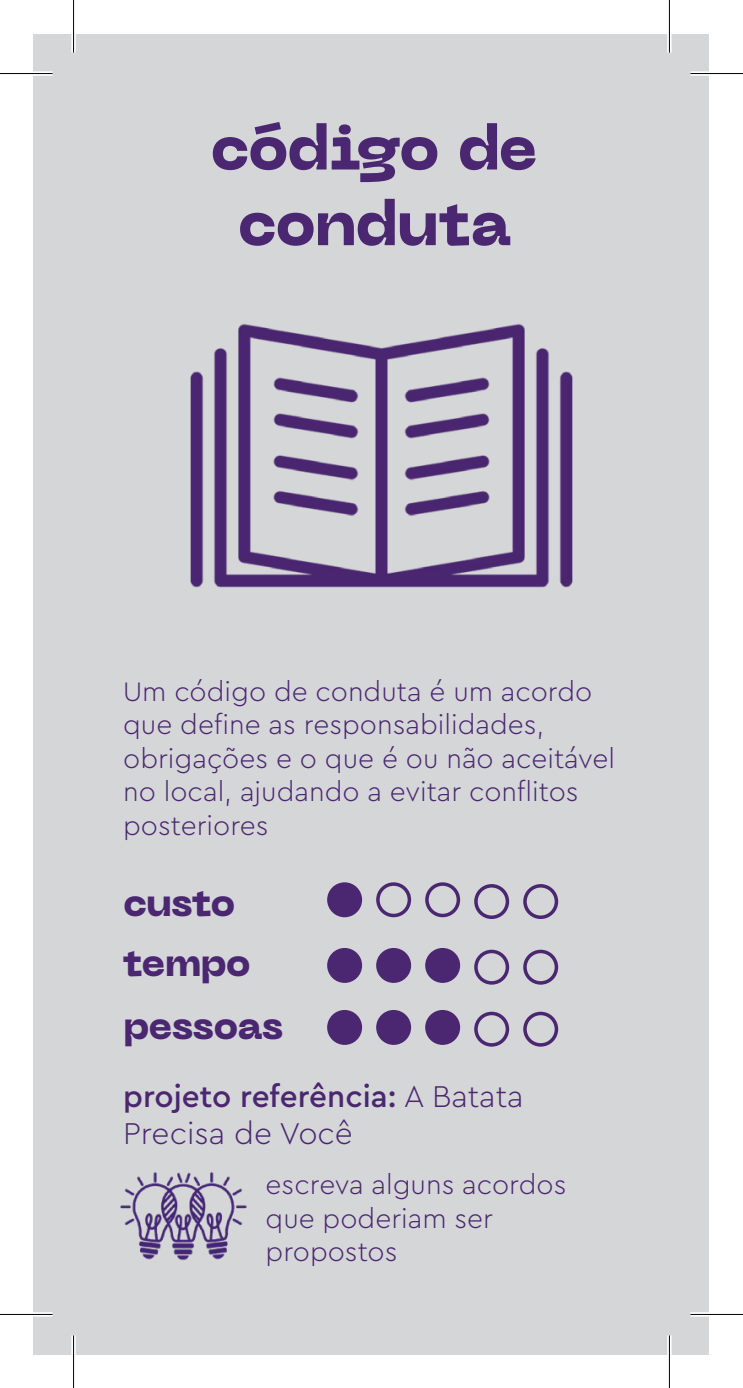
<style>
.page{position:relative;width:743px;height:1388px;background:#fff}
.page>*{position:absolute;margin:0;border:0;box-sizing:border-box;transform-origin:0 0}
.t1{font:800 63px "PP Neue Machina";letter-spacing:-.03em;color:#4a2770}
.t2{font:800 38.5px "PP Neue Machina";letter-spacing:-.03em;color:#4a2770}
.t3{font:500 31.5px "Cera Pro";color:#4a2770}
.t4{font:300 31.5px "Cera Pro";color:#4a2770}
.t5{font:300 28px/33.6px "Cera Pro";color:#4a2770}
.s1{font-weight:300}
</style>
<div class="page">
<div style="left:34px;top:34px;width:674px;height:1319px;background:#d5d6d8"></div>
<img style="left:120px;top:1172px;width:127px;height:89px">
<div style="left:329px;top:884px;width:31px;height:31px;background:#4a2770;border-radius:50%"></div>
<div style="left:327px;top:882px;width:35px;height:35px;border:4px solid #4a2770;border-radius:50%"></div>
<div style="left:376px;top:882px;width:35px;height:35px;border:4px solid #4a2770;border-radius:50%"></div>
<div style="left:425px;top:882px;width:35px;height:35px;border:4px solid #4a2770;border-radius:50%"></div>
<div style="left:474px;top:884px;width:35px;height:34px;border:4px solid #4a2770;border-radius:50%"></div>
<div style="left:523px;top:884px;width:35px;height:34px;border:4px solid #4a2770;border-radius:50%"></div>
<div style="left:329px;top:949px;width:31px;height:32px;background:#4a2770;border-radius:50%"></div>
<div style="left:327px;top:947px;width:35px;height:35px;border:4px solid #4a2770;border-radius:50%"></div>
<div style="left:378px;top:949px;width:31px;height:32px;background:#4a2770;border-radius:50%"></div>
<div style="left:376px;top:947px;width:35px;height:35px;border:4px solid #4a2770;border-radius:50%"></div>
<div style="left:427px;top:949px;width:31px;height:32px;background:#4a2770;border-radius:50%"></div>
<div style="left:425px;top:947px;width:35px;height:35px;border:4px solid #4a2770;border-radius:50%"></div>
<div style="left:474px;top:949px;width:35px;height:35px;border:4px solid #4a2770;border-radius:50%"></div>
<div style="left:523px;top:949px;width:35px;height:35px;border:4px solid #4a2770;border-radius:50%"></div>
<div style="left:329px;top:1011px;width:31px;height:32px;background:#4a2770;border-radius:50%"></div>
<div style="left:327px;top:1009px;width:35px;height:35px;border:4px solid #4a2770;border-radius:50%"></div>
<div style="left:378px;top:1011px;width:31px;height:32px;background:#4a2770;border-radius:50%"></div>
<div style="left:376px;top:1009px;width:35px;height:35px;border:4px solid #4a2770;border-radius:50%"></div>
<div style="left:427px;top:1011px;width:31px;height:32px;background:#4a2770;border-radius:50%"></div>
<div style="left:425px;top:1009px;width:35px;height:35px;border:4px solid #4a2770;border-radius:50%"></div>
<div style="left:474px;top:1011px;width:35px;height:35px;border:4px solid #4a2770;border-radius:50%"></div>
<div style="left:523px;top:1011px;width:35px;height:35px;border:4px solid #4a2770;border-radius:50%"></div>
<img style="left:190px;top:324px;width:383px;height:264px">
<div style="left:0;top:71px;width:52px;height:5px;background:#fff"></div>
<div style="left:690px;top:71px;width:52px;height:5px;background:#fff"></div>
<svg style="left:0;top:1311px;width:52px;height:5px"></svg>
<svg style="left:690px;top:1311px;width:52px;height:5px"></svg>
<div style="left:71px;top:0;width:5px;height:53px;background:#f6f6f6"></div>
<div style="left:71px;top:1335px;width:5px;height:52px;background:#f6f6f6"></div>
<svg style="left:667px;top:0;width:4px;height:53px"></svg>
<svg style="left:667px;top:1335px;width:4px;height:52px"></svg>
<hr style="left:0;top:73px;width:52px;height:1px;background:#000">
<hr style="left:690px;top:73px;width:52px;height:1px;background:#000">
<hr style="left:0;top:1313px;width:52px;height:1px;background:#000">
<hr style="left:690px;top:1313px;width:52px;height:1px;background:#000">
<hr style="left:73px;top:0;width:1px;height:53px;background:#000">
<hr style="left:73px;top:1335px;width:1px;height:52px;background:#000">
<hr style="left:668px;top:0;width:1px;height:53px;background:#000">
<hr style="left:668px;top:1335px;width:1px;height:52px;background:#000">
<p class="t1" style="left:210px;top:106px;width:329px">código de</p>
<p class="t1" style="left:237px;top:182px;width:275px">conduta</p>
<p class="t5" style="left:123px;top:673px;width:493px">Um código de conduta é um acordo que define as responsabilidades, obrigações e o que é ou não aceitável no local, ajudando a evitar conflitos posteriores</p>
<p class="t2" style="left:123px;top:877px;width:114px">custo</p>
<p class="t2" style="left:123px;top:937px;width:129px">tempo</p>
<p class="t2" style="left:123px;top:1000px;width:161px">pessoas</p>
<p class="t3" style="left:123px;top:1074px;width:401px">projeto referência: <span class="s1">A Batata</span></p>
<p class="t4" style="left:123px;top:1112px;width:231px">Precisa de Você</p>
<p class="t5" style="left:265px;top:1166px;width:302px">escreva alguns acordos que poderiam ser</p>
<p class="t5" style="left:265px;top:1233px;width:133px">propostos</p>
</div>
